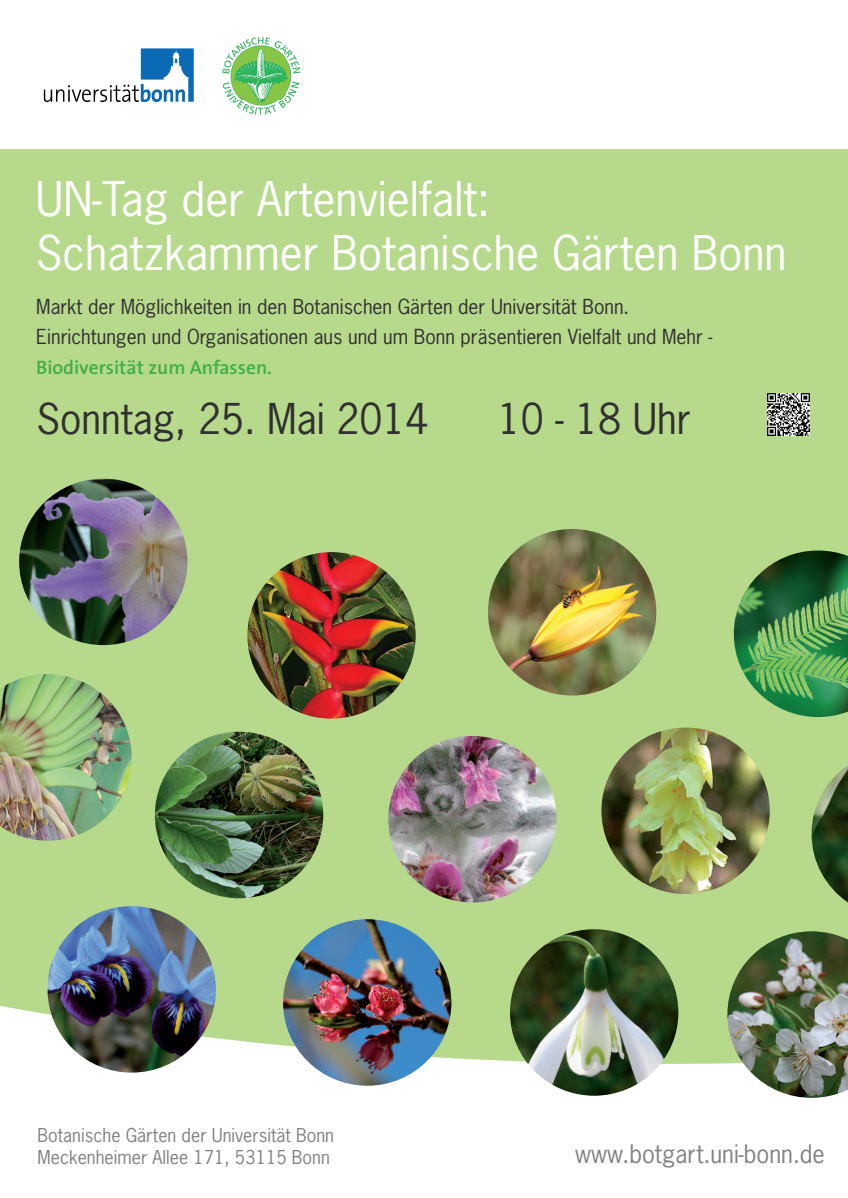
<style>
.page{position:relative;width:848px;height:1198px;background:#fff}
.page>*{position:absolute;margin:0;border:0;box-sizing:border-box;transform-origin:0 0}
.t1{font:45px/54px "News Gothic";color:#fff}
.t2{font:40px "News Gothic";color:#312f30}
.t3{font:24px "News Gothic";color:#808285}
.t4{font:19.5px/30px "News Gothic";color:#312f30}
.t5{font:600 19.5px "The Sans";color:#40ae49}
.t6{font:18px/21.6px "News Gothic";color:#808285}
</style>
<div class="page">
<div style="left:0;top:149px;width:848px;height:915px;background:#b6d98c"></div>
<img style="left:222px;top:37px;width:79px;height:78px">
<img style="left:247px;top:552px;width:169px;height:166px">
<img style="left:19px;top:478px;width:168px;height:167px">
<img style="left:488px;top:529px;width:168px;height:166px">
<img style="left:733px;top:550px;width:115px;height:167px">
<img style="left:155px;top:732px;width:168px;height:166px">
<img style="left:0;top:674px;width:132px;height:166px">
<img style="left:388px;top:736px;width:168px;height:166px">
<img style="left:601px;top:727px;width:168px;height:167px">
<img style="left:283px;top:919px;width:168px;height:166px">
<img style="left:48px;top:906px;width:168px;height:166px">
<img style="left:510px;top:929px;width:168px;height:166px">
<img style="left:727px;top:931px;width:121px;height:167px">
<img style="left:811px;top:765px;width:37px;height:137px">
<img style="left:44px;top:49px;width:150px;height:53px">
<img style="left:767px;top:393px;width:42px;height:42px">
<h1 class="t1" style="left:36px;top:172px;width:752px">UN-Tag der Artenvielfalt:<br>Schatzkammer Botanische Gärten Bonn</h1>
<p class="t4" style="left:36px;top:291px;width:677px">Markt der Möglichkeiten in den Botanischen Gärten der Universität Bonn.<br>Einrichtungen und Organisationen aus und um Bonn präsentieren Vielfalt und Mehr -</p>
<p class="t5" style="left:36px;top:351px;width:237px">Biodiversität zum Anfassen.</p>
<h2 class="t2" style="left:36px;top:393px;width:394px">Sonntag, 25. Mai 2014</h2>
<h2 class="t2" style="left:497px;top:393px;width:194px">10 - 18 Uhr</h2>
<p class="t6" style="left:38px;top:1124px;width:298px">Botanische Gärten der Universität Bonn<br>Meckenheimer Allee 171, 53115 Bonn</p>
<p class="t3" style="left:575px;top:1138px;width:251px">www.botgart.uni-bonn.de</p>
</div>
